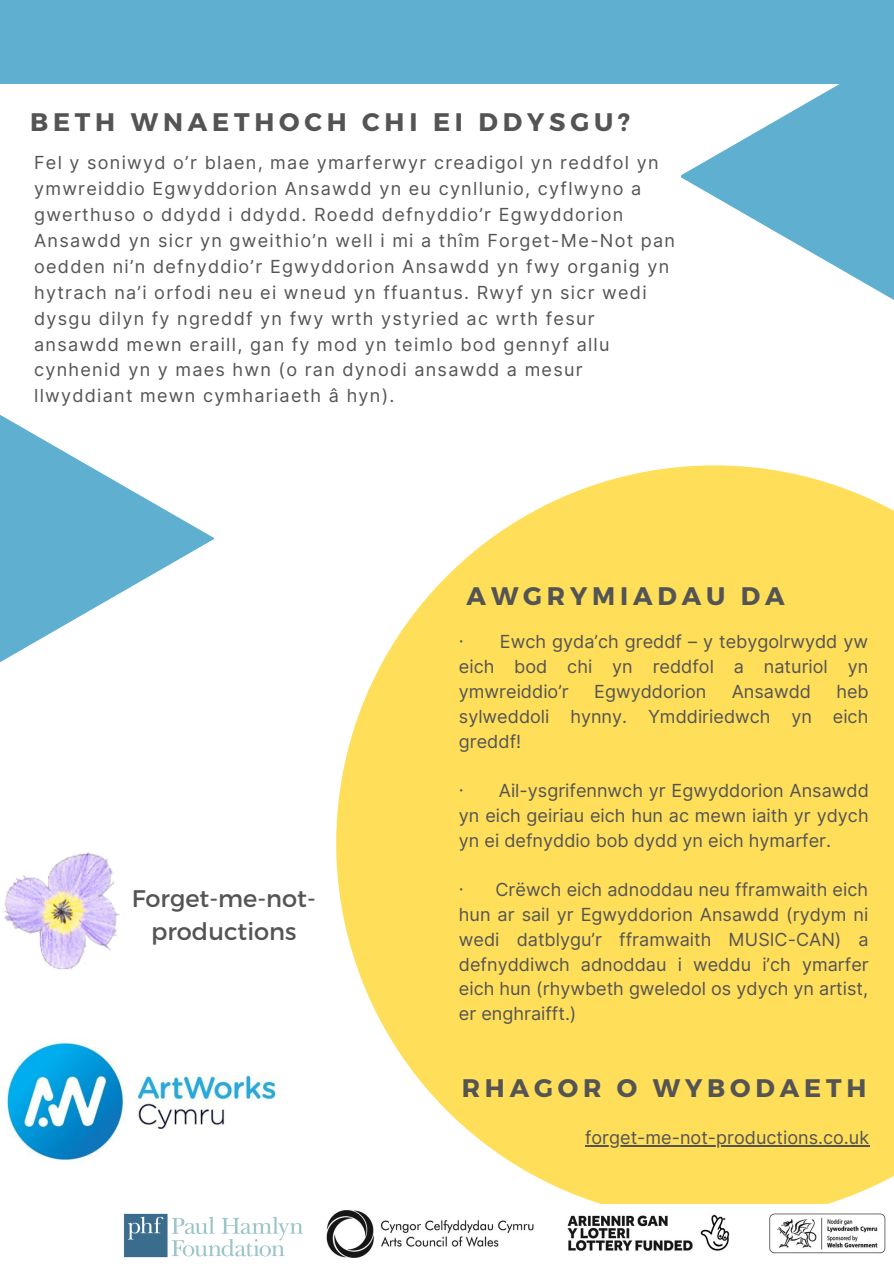
<style>
.page{position:relative;width:894px;height:1264px;background:#fff}
.page>*{position:absolute;margin:0;border:0;box-sizing:border-box;transform-origin:0 0}
.t1{font:700 25.35px "Montserrat";letter-spacing:.19em;color:#545454}
.t2{font:24px/32.7px "Montserrat";color:#545454;text-align:center}
.t3{font:18px/24.8px "Inter";letter-spacing:.07em;color:#545454;text-align:justify}
.t4{font:18px "Inter";color:#545454}
</style>
<div class="page">
<svg style="left:681px;top:84px;width:212px;height:216px;fill:#5fafd1"></svg>
<div style="left:0;top:0;width:893px;height:84px;background:#5fafd1"></div>
<svg style="left:336px;top:465px;width:557px;height:739px;background:#fee271"></svg>
<img style="left:326px;top:1210px;width:560px;height:48px">
<img style="left:123px;top:1213px;width:180px;height:45px">
<svg style="left:0;top:414px;width:213px;height:249px"></svg>
<img style="left:6px;top:1042px;width:270px;height:119px">
<img style="left:2px;top:852px;width:118px;height:118px">
<hr style="left:585px;top:1145px;width:283px;height:1px;background:#545454">
<p class="t1" style="left:30px;top:106px;width:601px">BETH WNAETHOCH CHI EI DDYSGU?</p>
<p class="t3" style="left:34px;top:150px;width:642px;line-height:26px;text-align:left">Fel y soniwyd o’r blaen, mae ymarferwyr creadigol yn reddfol yn ymwreiddio Egwyddorion Ansawdd yn eu cynllunio, cyflwyno a gwerthuso o ddydd i ddydd. Roedd defnyddio’r Egwyddorion Ansawdd yn sicr yn gweithio’n well i mi a thîm Forget-Me-Not pan oedden ni’n defnyddio’r Egwyddorion Ansawdd yn fwy organig yn hytrach na’i orfodi neu ei wneud yn ffuantus. Rwyf yn sicr wedi dysgu dilyn fy ngreddf yn fwy wrth ystyried ac wrth fesur ansawdd mewn eraill, gan fy mod yn teimlo bod gennyf allu cynhenid yn y maes hwn (o ran dynodi ansawdd a mesur llwyddiant mewn cymhariaeth â hyn).</p>
<p class="t2" style="left:132px;top:881px;width:185px">Forget-me-not&shy;productions</p>
<p class="t1" style="left:466px;top:579px;width:319px">AWGRYMIADAU DA</p>
<p class="t3" style="left:459px;top:629px;width:411px">· Ewch gyda’ch greddf – y tebygolrwydd yw eich bod chi yn reddfol a naturiol yn ymwreiddio’r</p>
<p class="t4" style="left:594px;top:680px;width:114px">Egwyddorion</p>
<p class="t4" style="left:731px;top:680px;width:81px">Ansawdd</p>
<p class="t3" style="left:459px;top:679px;width:411px;text-indent:377px">heb sylweddoli hynny. Ymddiriedwch yn eich greddf!</p>
<p class="t3" style="left:459px;top:778px;width:411px">· Ail-ysgrifennwch yr Egwyddorion Ansawdd yn eich geiriau eich hun ac mewn iaith yr ydych yn ei defnyddio bob dydd yn eich hymarfer.</p>
<p class="t3" style="left:459px;top:877px;width:411px">· Crëwch eich adnoddau neu fframwaith eich hun ar sail yr Egwyddorion Ansawdd (rydym ni wedi datblygu’r fframwaith MUSIC-CAN) a defnyddiwch adnoddau i weddu i’ch ymarfer eich hun (rhywbeth gweledol os ydych yn artist, er enghraifft.)</p>
<p class="t1" style="left:461px;top:1071px;width:406px">RHAGOR O WYBODAETH</p>
<p class="t4" style="left:585px;top:1127px;width:285px">forget-me-not-productions.co.uk</p>
</div>
